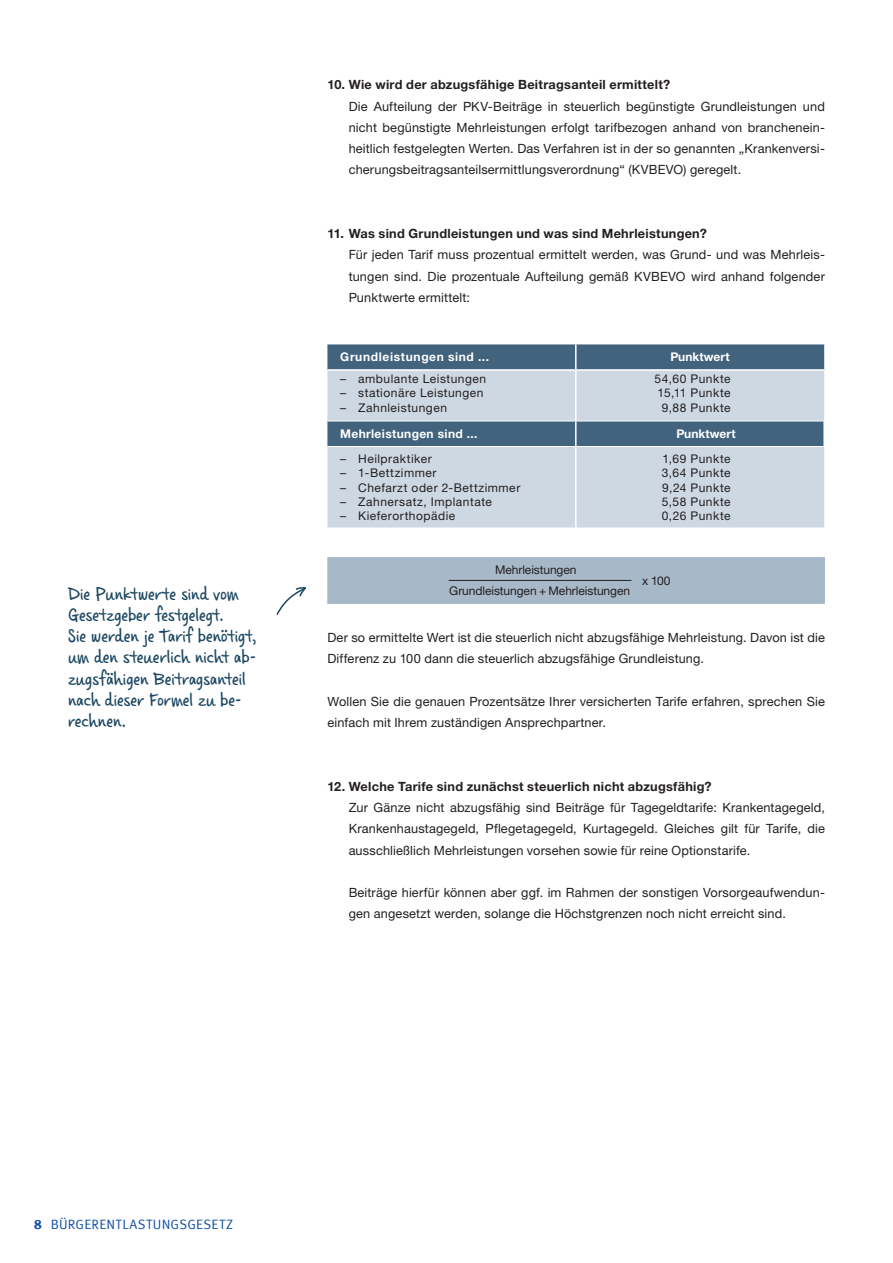
<style>
.page{position:relative;width:893px;height:1263px;background:#fff}
.page>*{position:absolute;margin:0;border:0;box-sizing:border-box;transform-origin:0 0}
.t1{font:19.5px/21.3px "Casino Hand";letter-spacing:-.005em;color:#1c4862}
.t2{font:13.5px "Meta Offc Pro Norm";letter-spacing:.015em;color:#0d4da1}
.t3{font:12.75px/21.3px "Helvetica Neue LTW1 G";letter-spacing:.01em;color:#231f20;text-align:justify}
.t4{font:700 12.75px "Helvetica Neue LTW1 G";letter-spacing:.02em;color:#231f20}
.t5{font:12px/14.4px "Helvetica Neue LTW1 G";letter-spacing:.04em;color:#231f20;text-align:right}
.t6{font:12px "Helvetica Neue LTW1 G";letter-spacing:-.005em;color:#231f20}
.t7{font:700 12px "Helvetica Neue LTW1 G";letter-spacing:.055em;color:#fff}
.t8{font:700 12px "Helvetica Neue LTW1 G";letter-spacing:.03em;color:#fff}
.t9{font:700 12px "Helvetica Neue LTW1 G";color:#fff}
.s1{font-family:"Meta Offc Pro";font-weight:700}
</style>
<div class="page">
<div style="left:327px;top:557px;width:498px;height:47px;background:#a7b8c9"></div>
<hr style="left:449px;top:580px;width:182px;height:1px;background:#231f20">
<div style="left:327px;top:344px;width:497px;height:25px;background:#42637e"></div>
<svg style="left:327px;top:371px;width:497px;height:157px;background:#b8c6d2"></svg>
<hr style="left:327px;top:446px;width:248px;height:1px;background:#fff">
<hr style="left:577px;top:446px;width:248px;height:1px;background:#fff">
<hr style="left:575px;top:371px;width:2px;height:50px;background:#fff">
<hr style="left:575px;top:421px;width:2px;height:25px;background:#fff">
<hr style="left:823px;top:421px;width:2px;height:25px;background:#fff">
<hr style="left:575px;top:446px;width:2px;height:82px;background:#fff">
<hr style="left:575px;top:344px;width:2px;height:25px;background:#fff">
<hr style="left:327px;top:421px;width:249px;height:1px;background:#fff">
<hr style="left:576px;top:421px;width:249px;height:1px;background:#fff">
<svg style="left:276px;top:587px;width:30px;height:28px"></svg>
<h1 class="t1" style="left:68px;top:583px;width:190px">Die Punktwerte sind vom<br>Gesetzgeber festgelegt.<br>Sie werden je Tarif benötigt, um den steuerlich nicht ab&shy;zugsfähigen Beitragsanteil nach dieser Formel zu be&shy;rechnen.</h1>
<p class="t4" style="left:327px;top:77px;width:344px">10. Wie wird der abzugsfähige Beitragsanteil ermittelt?</p>
<p class="t3" style="left:349px;top:95px;width:478px">Die Aufteilung der PKV-Beiträge in steuerlich begünstigte Grundleistungen und nicht begünstigte Mehrleistungen erfolgt tarifbezogen anhand von branchenein&shy;heitlich festgelegten Werten. Das Verfahren ist in der so genannten „Krankenversi&shy;cherungsbeitragsanteilsermittlungsverordnung“ (KVBEVO) geregelt.</p>
<p class="t4" style="left:327px;top:226px;width:381px">11. Was sind Grundleistungen und was sind Mehrleistungen?</p>
<p class="t3" style="left:349px;top:244px;width:478px">Für jeden Tarif muss prozentual ermittelt werden, was Grund- und was Mehrleis&shy;tungen sind. Die prozentuale Aufteilung gemäß KVBEVO wird anhand folgender Punktwerte ermittelt:</p>
<p class="t7" style="left:340px;top:350px;width:150px">Grundleistungen sind ...</p>
<p class="t9" style="left:670px;top:350px;width:61px">Punktwert</p>
<p class="t5" style="left:340px;top:371px;width:148px">– ambulante Leistungen</p>
<p class="t5" style="left:340px;top:386px;width:145px">– stationäre Leistungen</p>
<p class="t5" style="left:340px;top:400px;width:108px">– Zahnleistungen</p>
<p class="t5" style="left:655px;top:371px;width:78px">54,60 Punkte<br>15,11 Punkte<br>9,88 Punkte</p>
<p class="t8" style="left:340px;top:426px;width:139px">Mehrleistungen sind ...</p>
<p class="t9" style="left:676px;top:426px;width:61px">Punktwert</p>
<p class="t5" style="left:340px;top:451px;width:93px">– Heilpraktiker</p>
<p class="t5" style="left:340px;top:466px;width:98px">– 1-Bettzimmer</p>
<p class="t5" style="left:340px;top:480px;width:182px">– Chefarzt oder 2-Bettzimmer</p>
<p class="t5" style="left:340px;top:494px;width:153px">– Zahnersatz, Implantate</p>
<p class="t5" style="left:340px;top:509px;width:117px">– Kieferorthopädie</p>
<p class="t5" style="left:662px;top:451px;width:70px;text-align:justify">1,69 Punkte 3,64 Punkte 9,24 Punkte 5,58 Punkte 0,26 Punkte</p>
<p class="t6" style="left:495px;top:562px;width:83px">Mehrleistungen</p>
<p class="t6" style="left:449px;top:584px;width:182px">Grundleistungen + Mehrleistungen</p>
<p class="t5" style="left:642px;top:573px;width:30px">x 100</p>
<p class="t3" style="left:327px;top:627px;width:499px">Der so ermittelte Wert ist die steuerlich nicht abzugsfähige Mehrleistung. Davon ist die<br>Differenz zu 100 dann die steuerlich abzugsfähige Grundleistung.</p>
<p class="t3" style="left:327px;top:691px;width:499px">Wollen Sie die genauen Prozentsätze Ihrer versicherten Tarife erfahren, sprechen Sie einfach mit Ihrem zuständigen Ansprechpartner.</p>
<p class="t4" style="left:327px;top:778px;width:386px">12. Welche Tarife sind zunächst steuerlich nicht abzugsfähig?</p>
<p class="t3" style="left:349px;top:797px;width:478px">Zur Gänze nicht abzugsfähig sind Beiträge für Tagegeldtarife: Krankentagegeld, Krankenhaustagegeld, Pflegetagegeld, Kurtagegeld. Gleiches gilt für Tarife, die ausschließlich Mehrleistungen vorsehen sowie für reine Optionstarife.</p>
<p class="t3" style="left:349px;top:882px;width:478px">Beiträge hierfür können aber ggf. im Rahmen der sonstigen Vorsorgeaufwendun&shy;gen angesetzt werden, solange die Höchstgrenzen noch nicht erreicht sind.</p>
<p class="t2" style="left:34px;top:1214px;width:201px"><span class="s1">8</span> BÜRGERENTLASTUNGSGESETZ</p>
</div>
